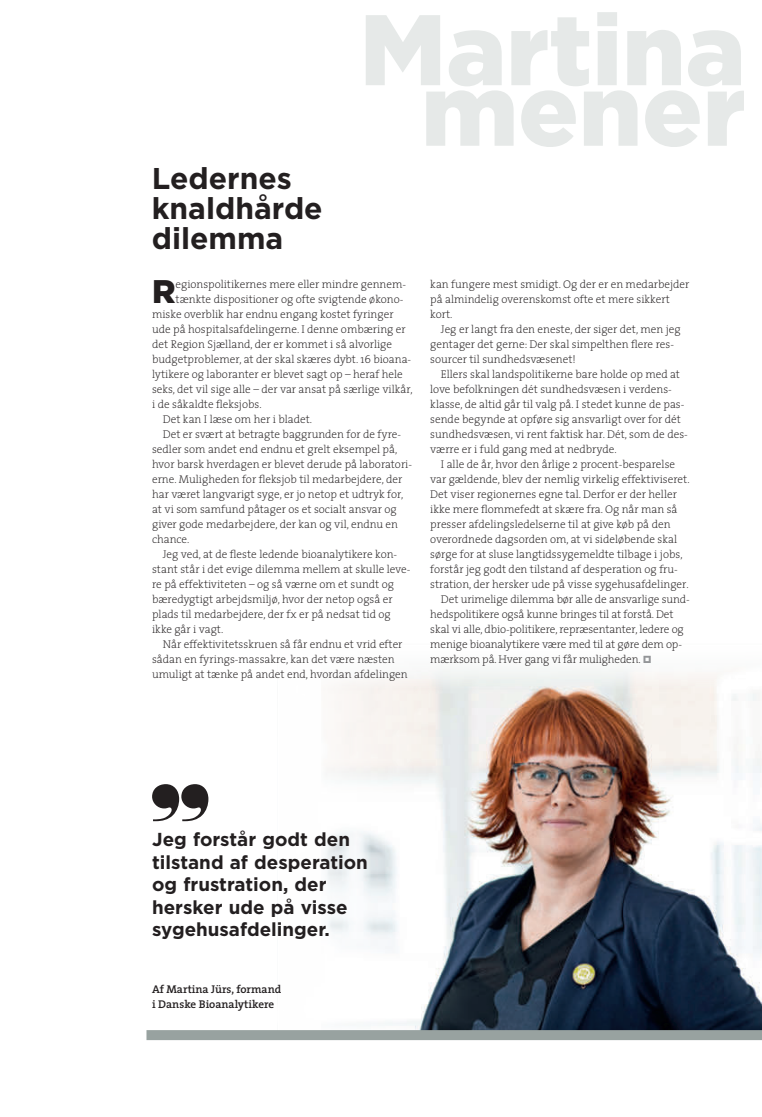
<style>
.page{position:relative;width:762px;height:1117px;background:#fff}
.page>*{position:absolute;margin:0;border:0;box-sizing:border-box;transform-origin:0 0}
.t1{font:900 100px "Gotham";color:#e6e9e8}
.t2{font:900 32.62px "Gotham";color:#231f20}
.t3{font:700 30px/30px "Gotham";color:#231f20}
.t4{font:700 18.75px/22.5px "Gotham";color:#231f20}
.t5{font:200 11.25px/15px "The Serif";color:#231f20}
.t6{font:600 11.25px/15px "The Serif";color:#231f20}
</style>
<div class="page">
<img style="left:433px;top:689px;width:329px;height:340px">
<svg style="left:278px;top:674px;width:155px;height:367px"></svg>
<div style="left:146px;top:1029px;width:616px;height:10px;background:#98a2a0"></div>
<svg style="left:152px;top:784px;width:56px;height:37px"></svg>
<h1 class="t1" style="left:359px;top:-19px;width:387px">Martina</h1>
<h1 class="t1" style="left:421px;top:41px;width:326px">mener</h1>
<h3 class="t3" style="left:152px;top:163px;width:172px">Ledernes knaldhårde dilemma</h3>
<h2 class="t2" style="left:152px;top:269px;width:25px">R</h2>
<p class="t5" style="left:176px;top:276px;width:232px">egionspolitikernes mere eller mindre gennem-</p>
<p class="t5" style="left:176px;top:291px;width:229px">tænkte dispositioner og ofte svigtende økono-</p>
<p class="t5" style="left:152px;top:306px;width:243px">miske overblik har endnu engang kostet fyringer</p>
<p class="t5" style="left:152px;top:321px;width:255px">ude på hospitalsafdelingerne. I denne ombæring er</p>
<p class="t5" style="left:152px;top:336px;width:242px">det Region Sjælland, der er kommet i så alvorlige</p>
<p class="t5" style="left:152px;top:351px;width:261px">budgetproblemer, at der skal skæres dybt. 16 bioana-</p>
<p class="t5" style="left:152px;top:366px;width:252px">lytikere og laboranter er blevet sagt op – heraf hele</p>
<p class="t5" style="left:152px;top:381px;width:262px">seks, det vil sige alle – der var ansat på særlige vilkår,</p>
<p class="t5" style="left:152px;top:396px;width:111px">i de såkaldte fleksjobs.</p>
<p class="t5" style="left:163px;top:411px;width:151px">Det kan I læse om her i bladet.</p>
<p class="t5" style="left:163px;top:426px;width:240px">Det er svært at betragte baggrunden for de fyre-</p>
<p class="t5" style="left:152px;top:441px;width:247px">sedler som andet end endnu et grelt eksempel på,</p>
<p class="t5" style="left:152px;top:456px;width:261px">hvor barsk hverdagen er blevet derude på laboratori-</p>
<p class="t5" style="left:152px;top:471px;width:252px">erne. Muligheden for fleksjob til medarbejdere, der</p>
<p class="t5" style="left:152px;top:486px;width:253px">har været langvarigt syge, er jo netop et udtryk for,</p>
<p class="t5" style="left:152px;top:501px;width:246px">at vi som samfund påtager os et socialt ansvar og</p>
<p class="t5" style="left:152px;top:516px;width:247px">giver gode medarbejdere, der kan og vil, endnu en</p>
<p class="t5" style="left:152px;top:531px;width:39px">chance.</p>
<p class="t5" style="left:163px;top:546px;width:236px">Jeg ved, at de fleste ledende bioanalytikere kon-</p>
<p class="t5" style="left:152px;top:561px;width:260px">stant står i det evige dilemma mellem at skulle leve-</p>
<p class="t5" style="left:152px;top:576px;width:243px">re på effektiviteten – og så værne om et sundt og</p>
<p class="t5" style="left:152px;top:591px;width:242px">bæredygtigt arbejdsmiljø, hvor der netop også er</p>
<p class="t5" style="left:152px;top:606px;width:240px">plads til medarbejdere, der fx er på nedsat tid og</p>
<p class="t5" style="left:152px;top:621px;width:73px">ikke går i vagt.</p>
<p class="t5" style="left:163px;top:636px;width:241px">Når effektivitetsskruen så får endnu et vrid efter</p>
<p class="t5" style="left:152px;top:651px;width:244px">sådan en fyrings-massakre, kan det være næsten</p>
<p class="t5" style="left:152px;top:666px;width:257px">umuligt at tænke på andet end, hvordan afdelingen</p>
<p class="t5" style="left:430px;top:276px;width:261px">kan fungere mest smidigt. Og der er en medarbejder på almindelig overenskomst ofte et mere sikkert kort.</p>
<p class="t5" style="left:430px;top:321px;width:252px;text-indent:11px">Jeg er langt fra den eneste, der siger det, men jeg gentager det gerne: Der skal simpelthen flere res&shy;sourcer til sundhedsvæsenet!</p>
<p class="t5" style="left:430px;top:366px;width:259px;text-indent:11px">Ellers skal landspolitikerne bare holde op med at love befolkningen dét sundhedsvæsen i verdens&shy;klasse, de altid går til valg på. I stedet kunne de pas&shy;sende begynde at opføre sig ansvarligt over for dét sundhedsvæsen, vi rent faktisk har. Dét, som de des&shy;værre er i fuld gang med at nedbryde.</p>
<p class="t5" style="left:441px;top:456px;width:236px">I alle de år, hvor den årlige 2 procent-besparelse</p>
<p class="t5" style="left:430px;top:471px;width:261px">var gældende, blev der nemlig virkelig effektiviseret.</p>
<p class="t5" style="left:430px;top:486px;width:248px">Det viser regionernes egne tal. Derfor er der heller</p>
<p class="t5" style="left:430px;top:501px;width:249px">ikke mere flommefedt at skære fra. Og når man så</p>
<p class="t5" style="left:430px;top:516px;width:242px">presser afdelingsledelserne til at give køb på den</p>
<p class="t5" style="left:430px;top:531px;width:248px">overordnede dagsorden om, at vi sideløbende skal</p>
<p class="t5" style="left:430px;top:546px;width:254px">sørge for at sluse langtidssygemeldte tilbage i jobs,</p>
<p class="t5" style="left:430px;top:561px;width:249px">forstår jeg godt den tilstand af desperation og fru-</p>
<p class="t5" style="left:430px;top:576px;width:260px">stration, der hersker ude på visse sygehusafdelinger.</p>
<p class="t5" style="left:441px;top:591px;width:250px">Det urimelige dilemma bør alle de ansvarlige sund-</p>
<p class="t5" style="left:430px;top:606px;width:245px">hedspolitikere også kunne bringes til at forstå. Det</p>
<p class="t5" style="left:430px;top:621px;width:255px">skal vi alle, dbio-politikere, repræsentanter, ledere og</p>
<p class="t5" style="left:430px;top:636px;width:253px">menige bioanalytikere være med til at gøre dem op-</p>
<p class="t5" style="left:430px;top:651px;width:212px">mærksom på. Hver gang vi får muligheden.</p>
<h3 class="t4" style="left:152px;top:828px;width:217px">Jeg forstår godt den tilstand af desperation og frustration, der hersker ude på visse sygehusafdelinger.</h3>
<p class="t6" style="left:152px;top:981px;width:131px">Af Martina Jürs, formand i Danske Bioanalytikere</p>
</div>
